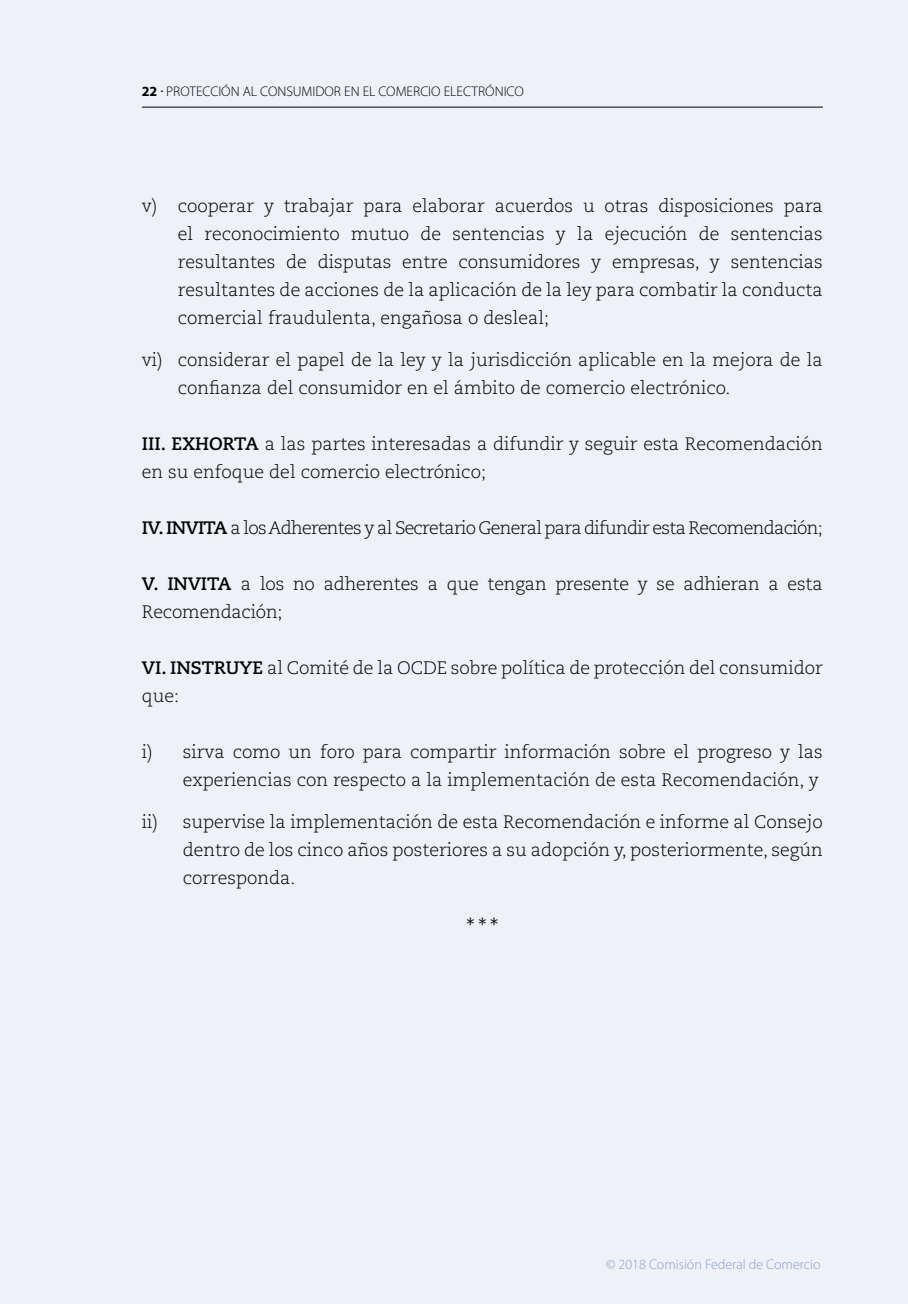
<style>
.page{position:relative;width:908px;height:1304px;background:#fff}
.page>*{position:absolute;margin:0;border:0;box-sizing:border-box;transform-origin:0 0}
.t1{font:300 24px "Caecilia LT Std";color:#000}
.t2{font:300 18px/28px "Caecilia LT Std";color:#000}
.t3{font:300 18px "Caecilia LT Std";letter-spacing:-.04em;color:#000}
.t4{font:300 14px "Myriad Pro";color:#000}
.t5{font:300 14px "Myriad Pro";color:#8c9cc6}
.s1{font-weight:700}
</style>
<div class="page">
<div style="left:0;top:0;width:907px;height:1304px;background:#eef1f7"></div>
<hr style="left:142px;top:107px;width:680px;height:1px;background:#000">
<p class="t4" style="left:142px;top:82px;width:383px"><span class="s1">22</span> <sup>.</sup> PROTECCIÓN AL CONSUMIDOR EN EL COMERCIO ELECTRÓNICO</p>
<p class="t2" style="left:178px;top:192px;width:646px;text-align:justify;text-indent:-36px">v) cooperar y trabajar para elaborar acuerdos u otras disposiciones para el reconocimiento mutuo de sentencias y la ejecución de sentencias resultantes de disputas entre consumidores y empresas, y sentencias resultantes de acciones de la aplicación de la ley para combatir la conducta comercial fraudulenta, engañosa o desleal;</p>
<p class="t2" style="left:178px;top:347px;width:646px;text-indent:-36px">vi) considerar el papel de la ley y la jurisdicción aplicable en la mejora de la confianza del consumidor en el ámbito de comercio electrónico.</p>
<p class="t2" style="left:142px;top:431px;width:682px"><span class="s1">III. EXHORTA</span> a las partes interesadas a difundir y seguir esta Recomendación en su enfoque del comercio electrónico;</p>
<p class="t3" style="left:142px;top:518px;width:682px"><span class="s1">IV. INVITA</span> a los Adherentes y al Secretario General para difundir esta Recomendación;</p>
<p class="t2" style="left:142px;top:571px;width:682px"><span class="s1">V. INVITA</span> a los no adherentes a que tengan presente y se adhieran a esta<br>Recomendación;</p>
<p class="t2" style="left:142px;top:655px;width:682px"><span class="s1">VI. INSTRUYE</span> al Comité de la OCDE sobre política de protección del consumidor que:</p>
<p class="t2" style="left:142px;top:739px;width:682px;text-align:right">i) sirva como un foro para compartir información sobre el progreso y las experiencias con respecto a la implementación de esta Recomendación, y</p>
<p class="t2" style="left:183px;top:809px;width:641px;text-align:justify;text-indent:-41px">ii) supervise la implementación de esta Recomendación e informe al Consejo dentro de los cinco años posteriores a su adopción y, posteriormente, según corresponda.</p>
<h1 class="t1" style="left:466px;top:914px;width:33px">***</h1>
<p class="t5" style="left:605px;top:1256px;width:216px">© 2018 Comisión Federal de Comercio</p>
</div>
